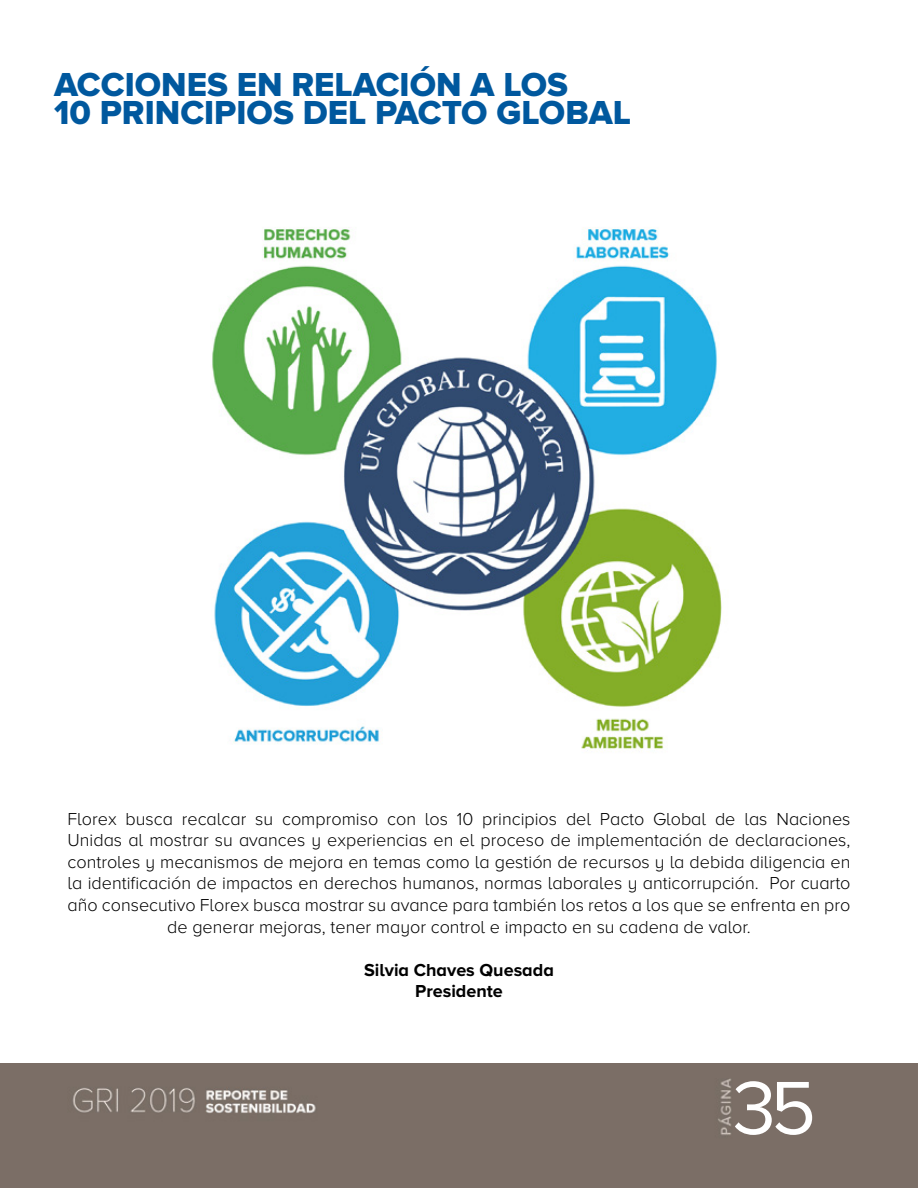
<style>
.page{position:relative;width:918px;height:1188px;background:#fff}
.page>*{position:absolute;margin:0;border:0;box-sizing:border-box;transform-origin:0 0}
.t1{font:78px "Proxima Nova";color:#fff}
.t2{font:34.5px/28.5px "Proxima Nova Extrabld";color:#00589e}
.t3{font:300 18px/21.6px "Proxima Nova A";color:#000;text-align:center}
.t4{font:700 18px/21.6px "Proxima Nova A";color:#000;text-align:center}
</style>
<div class="page">
<div style="left:0;top:1063px;width:918px;height:125px;background:#7b6e66"></div>
<img style="left:212px;top:227px;width:510px;height:525px">
<h2 class="t2" style="left:54px;top:71px;width:579px">ACCIONES EN RELACIÓN A LOS<br>10 PRINCIPIOS DEL PACTO GLOBAL</h2>
<p class="t3" style="left:68px;top:808px;width:785px">Florex busca recalcar su compromiso con los 10 principios del Pacto Global de las Naciones Unidas al mostrar su avances y experiencias en el proceso de implementación de declaraciones, controles y mecanismos de mejora en temas como la gestión de recursos y la debida diligencia en la identificación de impactos en derechos humanos, normas laborales y anticorrupción. Por cuarto año consecutivo Florex busca mostrar su avance para también los retos a los que se enfrenta en pro de generar mejoras, tener mayor control e impacto en su cadena de valor.</p>
<p class="t4" style="left:364px;top:959px;width:191px">Silvia Chaves Quesada<br>Presidente</p>
<h1 class="t1" style="left:733px;top:1063px;width:85px">35</h1>
</div>
